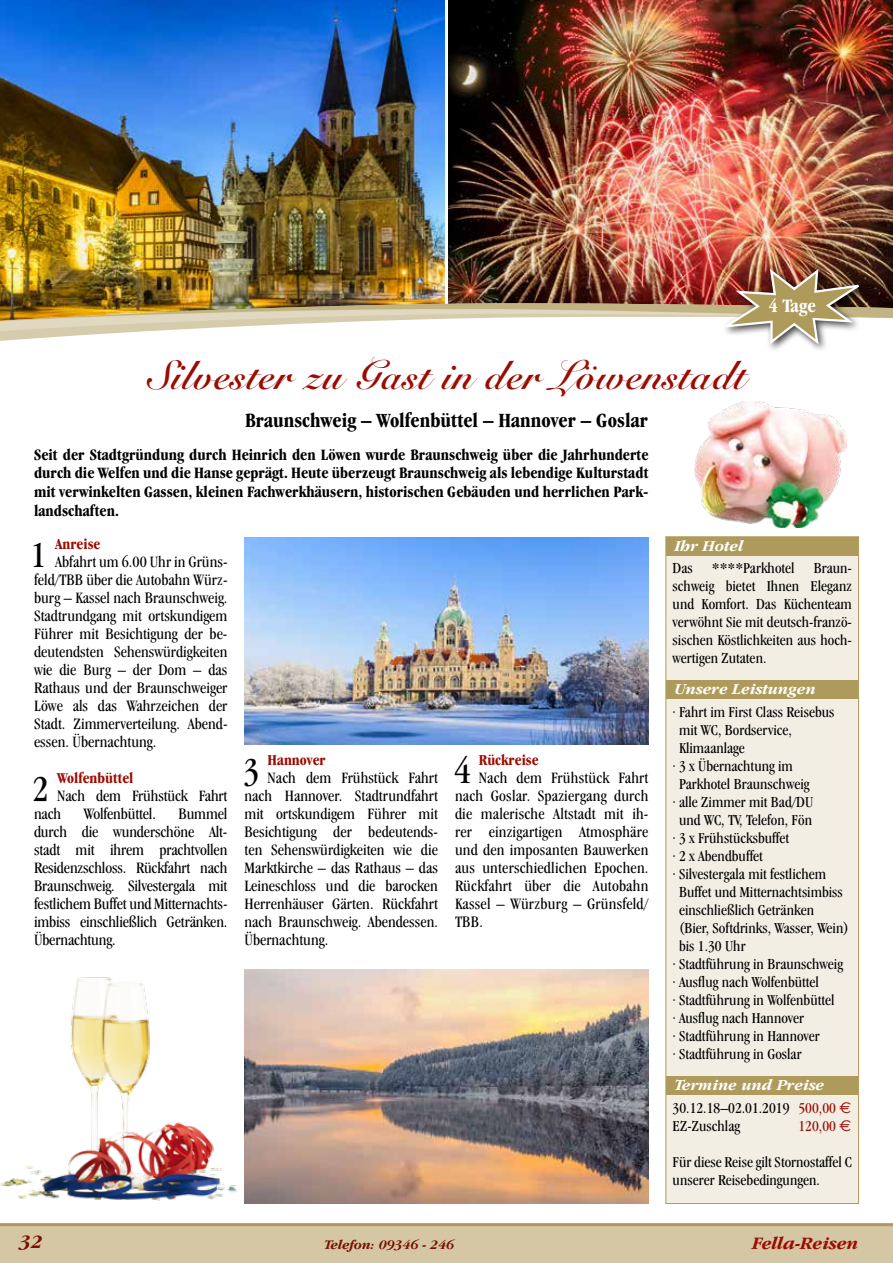
<style>
.page{position:relative;width:893px;height:1263px;background:#fff}
.page>*{position:absolute;margin:0;border:0;box-sizing:border-box;transform-origin:0 0}
.t1{font:700 42px "Snell BT";color:#9c0b01}
.t2{font:condensed 37.95px "Garamond IT Cby BT";color:#000}
.t3{font:700 condensed 21px "Garamond IT Cby BT";color:#000}
.t4{font:700 condensed 19.5px "Garamond IT Cby BT";color:#fff}
.t5{font:italic 700 19.5px "Garamond IT Cby BT";color:#791002}
.t6{font:italic 700 18px "Garamond IT Cby BT";color:#9c0b01}
.t7{font:condensed 16.5px/18px "Garamond IT Cby BT";color:#000;text-align:justify}
.t8{font:700 condensed 16.5px/18.8px "Garamond IT Cby BT";color:#000;text-align:justify}
.t9{font:condensed 15.75px/18px "Garamond IT Cby BT";color:#000}
.t10{font:700 condensed 15.75px "Garamond IT Cby BT";color:#9c0b01}
.t11{font:italic 700 15.75px "Garamond IT Cby BT";color:#fff}
.t12{font:condensed 15.75px "Garamond IT Cby BT";color:#9c0b01}
.t13{font:italic 700 13.5px "Garamond IT Cby BT";color:#791002}
.s1{font-weight:700;font-style:italic;font-stretch:normal;color:#fff}
.s2{color:#9c0b01}
.s3{font-family:"Euro Sans";font-stretch:normal;color:#9c0b01}
.s4{font-family:"Euro Sans";font-stretch:normal}
</style>
<div class="page">
<img style="left:244px;top:537px;width:404px;height:207px">
<img style="left:0;top:0;width:893px;height:266px">
<div style="left:0;top:1224px;width:893px;height:39px;background:#d5c7a3"></div>
<hr style="left:0;top:1223px;width:893px;height:3px;background:#ae9a5a">
<hr style="left:445px;top:0;width:3px;height:306px;background:#fff">
<img style="left:694px;top:401px;width:152px;height:127px">
<img style="left:0;top:977px;width:237px;height:224px">
<img style="left:244px;top:969px;width:404px;height:234px">
<div style="left:666px;top:537px;width:193px;height:666px;background:#f2eee4"></div>
<div style="left:666px;top:537px;width:192px;height:18px;background:#ae9a5a"></div>
<div style="left:666px;top:680px;width:192px;height:19px;background:#ae9a5a"></div>
<div style="left:666px;top:1076px;width:192px;height:19px;background:#ae9a5a"></div>
<div style="left:665px;top:536px;width:194px;height:668px;border:1px solid #ae9a5a"></div>
<img style="left:0;top:266px;width:893px;height:81px">
<h1 class="t1" style="left:147px;top:349px;width:599px">Silvester zu Gast in der Löwenstadt</h1>
<p class="t3" style="left:245px;top:408px;width:404px">Braunschweig – Wolfenbüttel – Hannover – Goslar</p>
<p class="t4" style="left:769px;top:295px;width:49px">4 Tage</p>
<p class="t8" style="left:34px;top:445px;width:616px">Seit der Stadtgründung durch Heinrich den Löwen wurde Braunschweig über die Jahrhunderte durch die Welfen und die Hanse geprägt. Heute überzeugt Braunschweig als lebendige Kulturstadt mit verwinkelten Gassen, kleinen Fachwerkhäusern, historischen Gebäuden und herrlichen Park&shy;landschaften.</p>
<h2 class="t2" style="left:31px;top:533px;width:18px">1</h2>
<p class="t10" style="left:55px;top:535px;width:47px">Anreise</p>
<p class="t7" style="left:34px;top:553px;width:195px;text-indent:21px">Abfahrt um 6.00 Uhr in Grüns&shy;feld/TBB über die Autobahn Würz&shy;burg – Kassel nach Braunschweig.<br>Stadtrundgang mit ortskundigem Führer mit Besichtigung der be&shy;deutendsten Sehenswürdigkeiten wie die Burg – der Dom – das Rathaus und der Braunschweiger Löwe als das Wahrzeichen der Stadt. Zimmerverteilung. Abend&shy;essen. Übernachtung.</p>
<h2 class="t2" style="left:33px;top:767px;width:18px">2</h2>
<p class="t10" style="left:57px;top:769px;width:78px">Wolfenbüttel</p>
<h2 class="t2" style="left:454px;top:749px;width:18px">4</h2>
<p class="t10" style="left:479px;top:751px;width:61px">Rückreise</p>
<h2 class="t2" style="left:243px;top:749px;width:18px">3</h2>
<p class="t10" style="left:268px;top:751px;width:60px">Hannover</p>
<p class="t7" style="left:244px;top:769px;width:195px;text-indent:23px">Nach dem Frühstück Fahrt nach Hannover. Stadtrundfahrt mit ortskundigem Führer mit Besichtigung der bedeutends&shy;ten Sehenswürdigkeiten wie die Marktkirche – das Rathaus – das Leineschloss und die barocken Herrenhäuser Gärten. Rückfahrt nach Braunschweig. Abendessen.<br>Übernachtung.</p>
<p class="t7" style="left:455px;top:769px;width:195px;text-indent:24px">Nach dem Frühstück Fahrt nach Goslar. Spaziergang durch die malerische Altstadt mit ih&shy;rer einzigartigen Atmosphäre und den imposanten Bauwerken aus unterschiedlichen Epochen.<br>Rückfahrt über die Autobahn Kassel – Würzburg – Grünsfeld/ TBB.</p>
<p class="t7" style="left:34px;top:787px;width:195px;text-indent:23px">Nach dem Frühstück Fahrt nach</p>
<p class="t7" style="left:84px;top:805px;width:74px">Wolfenbüttel.</p>
<p class="t7" style="left:34px;top:805px;width:195px;text-indent:144px">Bummel durch die wunderschöne Alt&shy;stadt mit ihrem prachtvollen Residenzschloss. Rückfahrt nach Braunschweig. Silvestergala mit festlichem Buffet und Mitternachts&shy;imbiss einschließlich Getränken.<br>Übernachtung.</p>
<p class="t11" style="left:675px;top:536px;width:70px">Ihr Hotel</p>
<p class="t9" style="left:673px;top:559px;width:181px;text-align:justify">Das ****Parkhotel Braun&shy;schweig bietet Ihnen Eleganz und Komfort. Das Küchenteam verwöhnt Sie mit deutsch-franzö&shy;sischen Köstlichkeiten aus hoch&shy;wertigen Zutaten.</p>
<p class="t11" style="left:675px;top:679px;width:143px">Unsere Leistungen</p>
<p class="t9" style="left:673px;top:703px;width:163px">· Fahrt im First Class Reisebus</p>
<p class="t9" style="left:679px;top:721px;width:114px">mit WC, Bordservice,</p>
<p class="t9" style="left:679px;top:739px;width:67px">Klimaanlage</p>
<p class="t9" style="left:673px;top:757px;width:122px">· 3 x Übernachtung im</p>
<p class="t9" style="left:679px;top:775px;width:132px">Parkhotel Braunschweig</p>
<p class="t9" style="left:673px;top:793px;width:142px">· alle Zimmer mit Bad/DU</p>
<p class="t9" style="left:679px;top:811px;width:135px">und WC, TV, Telefon, Fön</p>
<p class="t9" style="left:673px;top:829px;width:118px">· 3 x Frühstücksbuffet</p>
<p class="t9" style="left:673px;top:847px;width:92px">· 2 x Abendbuffet</p>
<p class="t9" style="left:673px;top:865px;width:155px">· Silvestergala mit festlichem</p>
<p class="t9" style="left:679px;top:883px;width:165px">Buffet und Mitternachtsimbiss</p>
<p class="t9" style="left:679px;top:901px;width:137px">einschließlich Getränken</p>
<p class="t9" style="left:679px;top:919px;width:171px">(Bier, Softdrinks, Wasser, Wein)</p>
<p class="t9" style="left:679px;top:937px;width:68px">bis 1.30 Uhr</p>
<p class="t9" style="left:673px;top:955px;width:172px">· Stadtführung in Braunschweig</p>
<p class="t9" style="left:673px;top:973px;width:148px">· Ausflug nach Wolfenbüttel</p>
<p class="t9" style="left:673px;top:991px;width:164px">· Stadtführung in Wolfenbüttel</p>
<p class="t9" style="left:673px;top:1009px;width:133px">· Ausflug nach Hannover</p>
<p class="t9" style="left:673px;top:1027px;width:149px">· Stadtführung in Hannover</p>
<p class="t9" style="left:673px;top:1045px;width:131px">· Stadtführung in Goslar</p>
<p class="t9" style="left:673px;top:1073px;width:180px;line-height:23.1px"><span class="s1">Termine und Preise<br></span>30.12.18–02.01.2019 <span class="s2">500,00</span> <span class="s3">€</span></p>
<p class="t9" style="left:673px;top:1117px;width:69px">EZ-Zuschlag</p>
<p class="t12" style="left:798px;top:1117px;width:54px">120,00 <span class="s4">€</span></p>
<p class="t9" style="left:673px;top:1153px;width:181px">Für diese Reise gilt Stornostaffel C unserer Reisebedingungen.</p>
<p class="t5" style="left:20px;top:1229px;width:24px">32</p>
<p class="t13" style="left:324px;top:1236px;width:131px">Telefon: 09346 - 246</p>
<p class="t6" style="left:752px;top:1232px;width:108px">Fella-Reisen</p>
</div>
